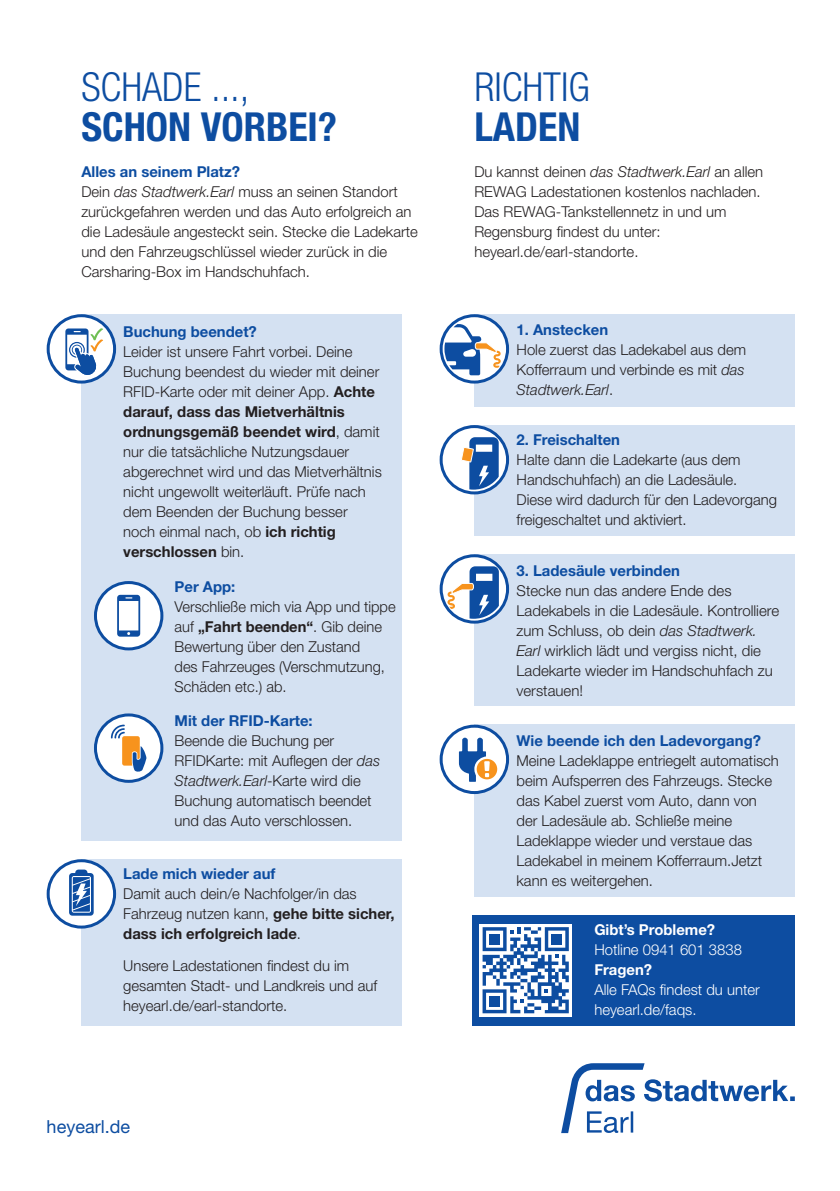
<style>
.page{position:relative;width:840px;height:1191px;background:#fff}
.page>*{position:absolute;margin:0;border:0;box-sizing:border-box;transform-origin:0 0}
.t1{font:300 condensed 40px "Helvetica Neue LT Std";color:#0d4da1}
.t2{font:700 condensed 40px "Helvetica Neue LT Std";color:#0d4da1}
.t3{font:18px "Helvetica Neue LT Std";color:#0d4da1}
.t4{font:300 15px/20px "Helvetica Neue LT Std";color:#231f20}
.t5{font:700 15px "Helvetica Neue LT Std";color:#0d4da1}
.t6{font:300 15px/20px "Helvetica Neue LT Std";color:#fff}
.t7{font:700 15px "Helvetica Neue LT Std";color:#fff}
.s1{font-weight:700;color:#0d4da1}
.s2{font-style:italic}
.s3{font-weight:700}
</style>
<div class="page">
<svg style="left:561px;top:1063px;width:233px;height:70px"></svg>
<div style="left:472px;top:915px;width:322px;height:110px;background:#0d4da1"></div>
<div style="left:479px;top:924px;width:92px;height:92px;background:linear-gradient(to right,#fff,#fff)"></div>
<svg style="left:482px;top:927px;width:86px;height:86px"></svg>
<div style="left:489px;top:934px;width:10px;height:10px;background:#0d4da1"></div>
<div style="left:551px;top:934px;width:10px;height:10px;background:#0d4da1"></div>
<div style="left:489px;top:996px;width:10px;height:10px;background:#0d4da1"></div>
<div style="left:474px;top:314px;width:320px;height:92px;background:#d4e1f2"></div>
<svg style="left:441px;top:316px;width:66px;height:66px"></svg>
<div style="left:439px;top:314px;width:70px;height:69px;border:3px solid #0d4da1;border-radius:50%"></div>
<svg style="left:444px;top:324px;width:56px;height:51px"></svg>
<div style="left:474px;top:554px;width:320px;height:152px;background:#d4e1f2"></div>
<svg style="left:441px;top:556px;width:66px;height:66px"></svg>
<div style="left:439px;top:554px;width:70px;height:69px;border:3px solid #0d4da1;border-radius:50%"></div>
<svg style="left:447px;top:566px;width:51px;height:53px"></svg>
<div style="left:474px;top:425px;width:320px;height:111px;background:#d4e1f2"></div>
<svg style="left:441px;top:426px;width:66px;height:67px"></svg>
<div style="left:439px;top:425px;width:70px;height:69px;border:3px solid #0d4da1;border-radius:50%"></div>
<svg style="left:460px;top:437px;width:38px;height:52px"></svg>
<div style="left:474px;top:724px;width:320px;height:173px;background:#d4e1f2"></div>
<svg style="left:441px;top:726px;width:66px;height:66px"></svg>
<div style="left:439px;top:724px;width:70px;height:70px;border:3px solid #0d4da1;border-radius:50%"></div>
<svg style="left:458px;top:737px;width:39px;height:45px"></svg>
<div style="left:81px;top:314px;width:320px;height:526px;background:#d4e1f2"></div>
<svg style="left:48px;top:316px;width:66px;height:66px"></svg>
<div style="left:47px;top:314px;width:69px;height:69px;border:3px solid #0d4da1;border-radius:50%"></div>
<svg style="left:65px;top:328px;width:39px;height:47px"></svg>
<div style="left:95px;top:582px;width:67px;height:67px;background:#fff;border-radius:50%"></div>
<div style="left:94px;top:581px;width:69px;height:69px;border:3px solid #0d4da1;border-radius:50%"></div>
<svg style="left:117px;top:595px;width:23px;height:41px"></svg>
<svg style="left:95px;top:715px;width:67px;height:66px;fill:#fff"></svg>
<div style="left:94px;top:713px;width:69px;height:70px;border:3px solid #0d4da1;border-radius:50%"></div>
<svg style="left:111px;top:724px;width:35px;height:48px"></svg>
<div style="left:81px;top:859px;width:320px;height:166px;background:#d4e1f2"></div>
<div style="left:48px;top:860px;width:66px;height:67px;background:#fff;border-radius:50%"></div>
<div style="left:47px;top:859px;width:69px;height:69px;border:3px solid #0d4da1;border-radius:50%"></div>
<svg style="left:69px;top:869px;width:25px;height:46px"></svg>
<h1 class="t1" style="left:81px;top:63px;width:169px">SCHADE ...,</h1>
<h1 class="t2" style="left:81px;top:102px;width:257px">SCHON VORBEI?</h1>
<h1 class="t1" style="left:474px;top:63px;width:117px">RICHTIG</h1>
<h1 class="t2" style="left:474px;top:102px;width:107px">LADEN</h1>
<p class="t4" style="left:81px;top:161px;width:338px"><span class="s1">Alles an seinem Platz?<br></span>Dein <span class="s2">das Stadtwerk.Earl</span> muss an seinen Standort zurückgefahren werden und das Auto erfolgreich an die Ladesäule angesteckt sein. Stecke die Ladekarte und den Fahrzeugschlüssel wieder zurück in die Carsharing-Box im Handschuhfach.</p>
<p class="t4" style="left:474px;top:161px;width:290px">Du kannst deinen <span class="s2">das Stadtwerk.Earl</span> an allen REWAG Ladestationen kostenlos nachladen.<br>Das REWAG-Tankstellennetz in und um Regensburg findest du unter: heyearl.de/earl-standorte.</p>
<p class="t5" style="left:123px;top:322px;width:135px">Buchung beendet?</p>
<p class="t4" style="left:123px;top:341px;width:260px">Leider ist unsere Fahrt vorbei. Deine Buchung beendest du wieder mit deiner RFID-Karte oder mit deiner App. <span class="s3">Achte darauf, dass das Mietverhältnis ordnungsgemäß beendet wird</span>, damit nur die tatsächliche Nutzungsdauer abgerechnet wird und das Mietverhältnis nicht ungewollt weiterläuft. Prüfe nach dem Beenden der Buchung besser noch einmal nach, ob <span class="s3">ich richtig verschlossen</span> bin.</p>
<p class="t5" style="left:174px;top:577px;width:62px">Per App:</p>
<p class="t4" style="left:174px;top:596px;width:222px">Verschließe mich via App und tippe auf <span class="s3">„Fahrt beenden“</span>. Gib deine<br>Bewertung über den Zustand<br>des Fahrzeuges (Verschmutzung,<br>Schäden etc.) ab.</p>
<p class="t5" style="left:174px;top:711px;width:140px">Mit der RFID-Karte:</p>
<p class="t4" style="left:174px;top:730px;width:207px">Beende die Buchung per<br>RFIDKarte: mit Auflegen der <span class="s2">das<br>Stadtwerk.Earl</span>-Karte wird die<br>Buchung automatisch beendet und das Auto verschlossen.</p>
<p class="t5" style="left:123px;top:864px;width:154px">Lade mich wieder auf</p>
<p class="t4" style="left:123px;top:883px;width:272px">Damit auch dein/e Nachfolger/in das<br>Fahrzeug nutzen kann, <span class="s3">gehe bitte sicher, dass ich erfolgreich lade</span>.</p>
<p class="t4" style="left:123px;top:955px;width:255px">Unsere Ladestationen findest du im gesamten Stadt- und Landkreis und auf heyearl.de/earl-standorte.</p>
<p class="t3" style="left:47px;top:1116px;width:85px">heyearl.de</p>
<p class="t5" style="left:516px;top:321px;width:93px">1. Anstecken</p>
<p class="t4" style="left:516px;top:340px;width:231px;text-align:justify">Hole zuerst das Ladekabel aus dem Kofferraum und verbinde es mit <span class="s2">das Stadtwerk.Earl</span>.</p>
<p class="t5" style="left:516px;top:430px;width:105px">2. Freischalten</p>
<p class="t4" style="left:516px;top:449px;width:262px">Halte dann die Ladekarte (aus dem Handschuhfach) an die Ladesäule.<br>Diese wird dadurch für den Ladevorgang freigeschaltet und aktiviert.</p>
<p class="t5" style="left:516px;top:561px;width:165px">3. Ladesäule verbinden</p>
<p class="t4" style="left:516px;top:580px;width:264px">Stecke nun das andere Ende des Ladekabels in die Ladesäule. Kontrolliere zum Schluss, ob dein <span class="s2">das Stadtwerk.<br>Earl</span> wirklich lädt und vergiss nicht, die Ladekarte wieder im Handschuhfach zu verstauen!</p>
<p class="t5" style="left:516px;top:731px;width:246px">Wie beende ich den Ladevorgang?</p>
<p class="t4" style="left:516px;top:750px;width:264px">Meine Ladeklappe entriegelt automatisch beim Aufsperren des Fahrzeugs. Stecke das Kabel zuerst vom Auto, dann von der Ladesäule ab. Schließe meine Ladeklappe wieder und verstaue das Ladekabel in meinem Kofferraum.Jetzt kann es weitergehen.</p>
<p class="t7" style="left:594px;top:920px;width:122px">Gibt’s Probleme?</p>
<p class="t6" style="left:594px;top:939px;width:149px">Hotline 0941 601 3838</p>
<p class="t7" style="left:594px;top:960px;width:59px">Fragen?</p>
<p class="t6" style="left:594px;top:979px;width:167px">Alle FAQs findest du unter heyearl.de/faqs.</p>
</div>
